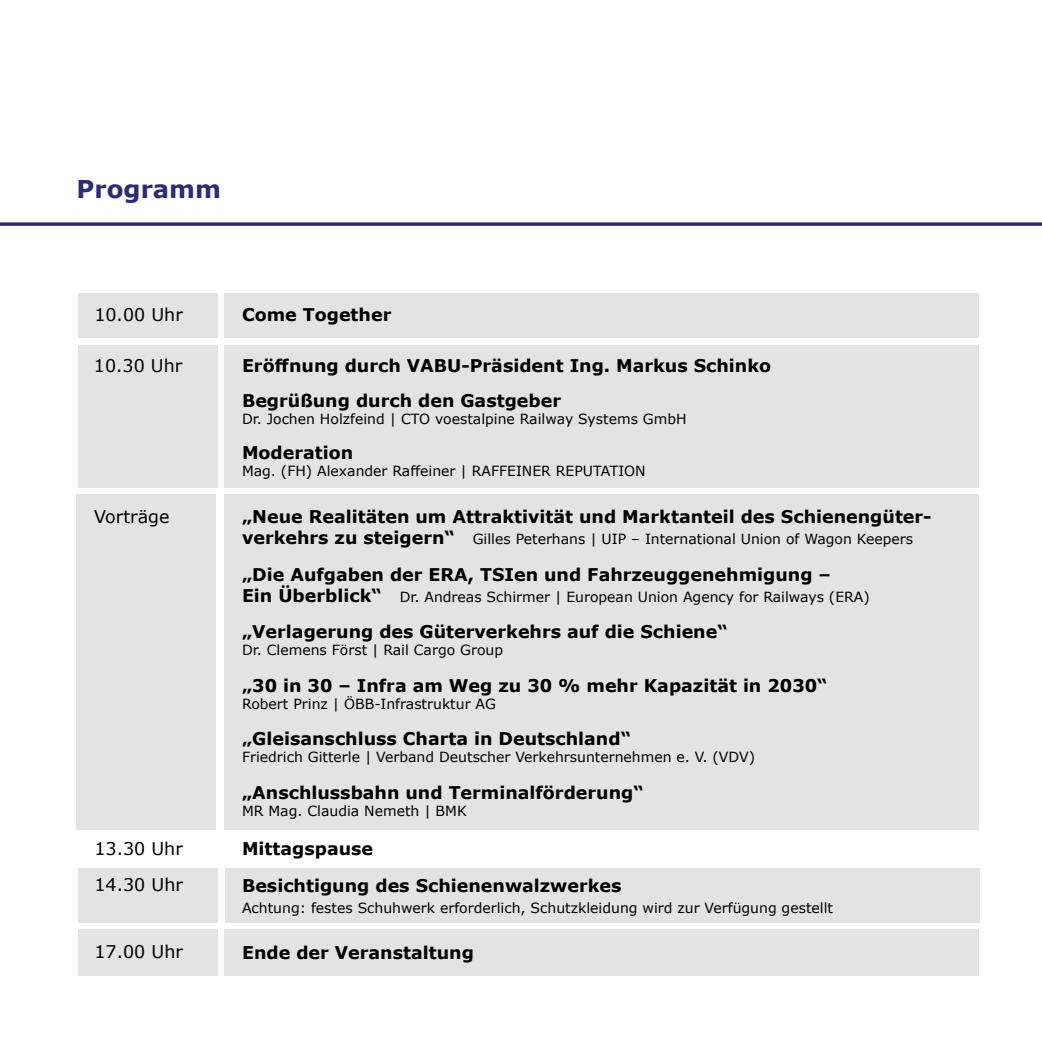
<style>
.page{position:relative;width:1042px;height:1042px;background:#fff}
.page>*{position:absolute;margin:0;border:0;box-sizing:border-box;transform-origin:0 0}
.t1{font:700 24.5px "Verdana";color:#2a2b7c}
.t2{font:700 17.5px/35px "Verdana";color:#000}
.t3{font:17.5px "Verdana";color:#000}
.t4{font:14px "Verdana";color:#000}
.s1{font-weight:700;font-size:17.5px}
</style>
<div class="page">
<svg style="left:0;top:222px;width:1042px;height:4px;background:#44448b"></svg>
<div style="left:79px;top:868px;width:139px;height:54px;background:#e3e3e3"></div>
<div style="left:225px;top:868px;width:754px;height:54px;background:#e3e3e3"></div>
<div style="left:78px;top:345px;width:139px;height:142px;background:#e3e3e3"></div>
<div style="left:225px;top:345px;width:754px;height:142px;background:#e3e3e3"></div>
<div style="left:77px;top:494px;width:139px;height:335px;background:#e3e3e3"></div>
<div style="left:225px;top:494px;width:754px;height:335px;background:#e3e3e3"></div>
<div style="left:78px;top:929px;width:139px;height:47px;background:#e3e3e3"></div>
<div style="left:225px;top:929px;width:754px;height:47px;background:#e3e3e3"></div>
<div style="left:78px;top:294px;width:139px;height:44px;background:#e3e3e3"></div>
<div style="left:225px;top:294px;width:754px;height:44px;background:#e3e3e3"></div>
<h1 class="t1" style="left:77px;top:172px;width:146px">Programm</h1>
<p class="t3" style="left:94px;top:302px;width:90px">10.00 Uhr</p>
<p class="t2" style="left:242px;top:296px;width:151px">Come Together</p>
<p class="t3" style="left:94px;top:353px;width:90px">10.30 Uhr</p>
<p class="t2" style="left:242px;top:348px;width:531px">Eröffnung durch VABU-Präsident Ing. Markus Schinko<br>Begrüßung durch den Gastgeber</p>
<p class="t4" style="left:242px;top:409px;width:446px">Dr. Jochen Holzfeind | CTO voestalpine Railway Systems GmbH</p>
<p class="t2" style="left:242px;top:434px;width:113px">Moderation</p>
<p class="t4" style="left:242px;top:461px;width:405px">Mag. (FH) Alexander Raffeiner | RAFFEINER REPUTATION</p>
<p class="t3" style="left:94px;top:504px;width:77px">Vorträge</p>
<p class="t2" style="left:242px;top:498px;width:691px">„Neue Realitäten um Attraktivität und Marktanteil des Schienengüter-</p>
<p class="t4" style="left:242px;top:529px;width:672px"><span class="s1">verkehrs zu steigern“</span> Gilles Peterhans | UIP – International Union of Wagon Keepers</p>
<p class="t2" style="left:242px;top:556px;width:590px">„Die Aufgaben der ERA, TSIen und Fahrzeuggenehmigung –</p>
<p class="t4" style="left:242px;top:587px;width:629px"><span class="s1">Ein Überblick“</span> Dr. Andreas Schirmer | European Union Agency for Railways (ERA)</p>
<p class="t2" style="left:242px;top:614px;width:487px">„Verlagerung des Güterverkehrs auf die Schiene“</p>
<p class="t4" style="left:242px;top:640px;width:263px">Dr. Clemens Först | Rail Cargo Group</p>
<p class="t2" style="left:242px;top:667px;width:587px">„30 in 30 – Infra am Weg zu 30 % mehr Kapazität in 2030“</p>
<p class="t4" style="left:242px;top:694px;width:255px">Robert Prinz | ÖBB-Infrastruktur AG</p>
<p class="t2" style="left:242px;top:721px;width:390px">„Gleisanschluss Charta in Deutschland“</p>
<p class="t4" style="left:242px;top:747px;width:515px">Friedrich Gitterle | Verband Deutscher Verkehrsunternehmen e. V. (VDV)</p>
<p class="t2" style="left:242px;top:775px;width:403px">„Anschlussbahn und Terminalförderung“</p>
<p class="t4" style="left:242px;top:801px;width:226px">MR Mag. Claudia Nemeth | BMK</p>
<p class="t3" style="left:94px;top:836px;width:90px">13.30 Uhr</p>
<p class="t2" style="left:242px;top:830px;width:133px">Mittagspause</p>
<p class="t3" style="left:94px;top:872px;width:90px">14.30 Uhr</p>
<p class="t2" style="left:242px;top:868px;width:381px">Besichtigung des Schienenwalzwerkes</p>
<p class="t4" style="left:242px;top:898px;width:592px">Achtung: festes Schuhwerk erforderlich, Schutzkleidung wird zur Verfügung gestellt</p>
<p class="t3" style="left:94px;top:940px;width:90px">17.00 Uhr</p>
<p class="t2" style="left:242px;top:934px;width:233px">Ende der Veranstaltung</p>
</div>
